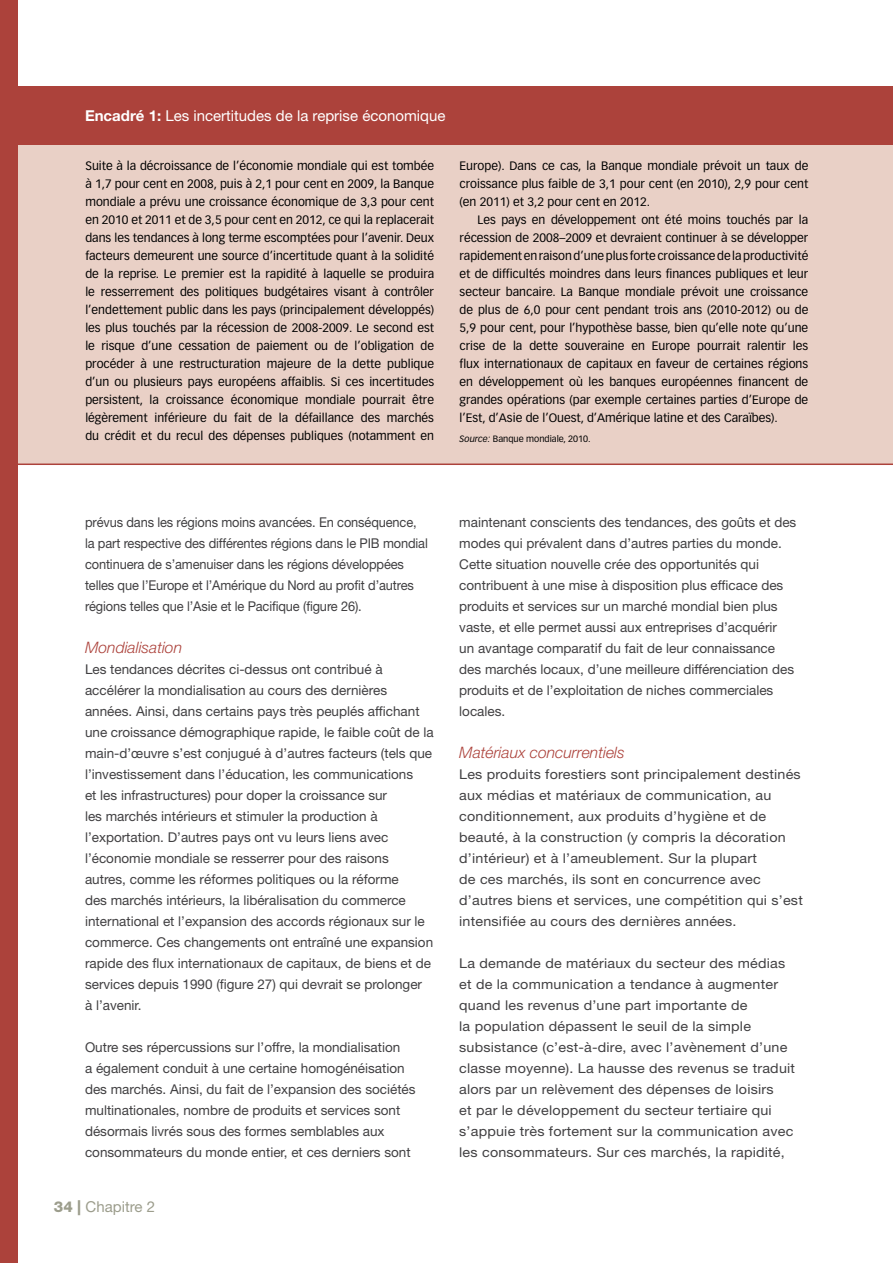
<style>
.page{position:relative;width:893px;height:1263px;background:#fff}
.page>*{position:absolute;margin:0;border:0;box-sizing:border-box;transform-origin:0 0}
.t1{font:italic 300 15.75px "Helvetica Neue";color:#ac423b}
.t2{font:15px "Helvetica Neue";color:#fff}
.t3{font:15px "Helvetica Neue";color:#9c9d8c}
.t4{font:13.5px/21px "Helvetica Neue";color:#414042}
.t5{font:13.5px/21px "Helvetica Neue";color:#414042;scale:1.06 1}
.t6{font:13.5px/21px "Helvetica Neue";color:#414042;scale:.95 1}
.t7{font:12px/18px "Vectora LH";color:#000;text-align:justify}
.t8{font:9px "Vectora LH";color:#000}
.s1{font-weight:700}
.s2{font-style:italic}
.s3{font-weight:800}
</style>
<div class="page">
<div style="left:0;top:135px;width:893px;height:330px;background:#e9d0c6"></div>
<div style="left:0;top:86px;width:893px;height:59px;background:#ac423b"></div>
<div style="left:0;top:0;width:17px;height:1263px;background:#ac423b"></div>
<hr style="left:0;top:463px;width:893px;height:2px;background:#ac423b">
<p class="t2" style="left:85px;top:106px;width:362px"><span class="s1">Encadré 1:</span> Les incertitudes de la reprise économique</p>
<p class="t7" style="left:85px;top:157px;width:350px">Suite à la décroissance de l’économie mondiale qui est tombée à 1,7 pour cent en 2008, puis à 2,1 pour cent en 2009, la Banque mondiale a prévu une croissance économique de 3,3 pour cent en 2010 et 2011 et de 3,5 pour cent en 2012, ce qui la replacerait dans les tendances à long terme escomptées pour l’avenir. Deux facteurs demeurent une source d’incertitude quant à la solidité de la reprise. Le premier est la rapidité à laquelle se produira le resserrement des politiques budgétaires visant à contrôler l’endettement public dans les pays (principalement développés) les plus touchés par la récession de 2008-2009. Le second est le risque d’une cessation de paiement ou de l’obligation de procéder à une restructuration majeure de la dette publique d’un ou plusieurs pays européens affaiblis. Si ces incertitudes persistent, la croissance économique mondiale pourrait être légèrement inférieure du fait de la défaillance des marchés du crédit et du recul des dépenses publiques (notamment en</p>
<p class="t7" style="left:460px;top:157px;width:350px">Europe). Dans ce cas, la Banque mondiale prévoit un taux de croissance plus faible de 3,1 pour cent (en 2010), 2,9 pour cent (en 2011) et 3,2 pour cent en 2012.</p>
<p class="t7" style="left:460px;top:211px;width:350px;text-indent:18px">Les pays en développement ont été moins touchés par la récession de 2008–2009 et devraient continuer à se développer rapidement en raison d’une plus forte croissance de la productivité et de difficultés moindres dans leurs finances publiques et leur secteur bancaire. La Banque mondiale prévoit une croissance de plus de 6,0 pour cent pendant trois ans (2010-2012) ou de 5,9 pour cent, pour l’hypothèse basse, bien qu’elle note qu’une crise de la dette souveraine en Europe pourrait ralentir les flux internationaux de capitaux en faveur de certaines régions en développement où les banques européennes financent de grandes opérations (par exemple certaines parties d’Europe de l’Est, d’Asie de l’Ouest, d’Amérique latine et des Caraïbes).</p>
<p class="t8" style="left:460px;top:433px;width:133px"><span class="s2">Source:</span> Banque mondiale, 2010.</p>
<p class="t6" style="left:85px;top:511px;width:362px">prévus dans les régions moins avancées. En conséquence, la part respective des différentes régions dans le PIB mondial continuera de s’amenuiser dans les régions développées telles que l’Europe et l’Amérique du Nord au profit d’autres régions telles que l’Asie et le Pacifique (figure 26).</p>
<h1 class="t1" style="left:85px;top:637px;width:99px">Mondialisation</h1>
<p class="t4" style="left:85px;top:658px;width:350px">Les tendances décrites ci-dessus ont contribué à accélérer la mondialisation au cours des dernières années. Ainsi, dans certains pays très peuplés affichant une croissance démographique rapide, le faible coût de la main-d’œuvre s’est conjugué à d’autres facteurs (tels que l’investissement dans l’éducation, les communications<br>et les infrastructures) pour doper la croissance sur<br>les marchés intérieurs et stimuler la production à l’exportation. D’autres pays ont vu leurs liens avec l’économie mondiale se resserrer pour des raisons<br>autres, comme les réformes politiques ou la réforme<br>des marchés intérieurs, la libéralisation du commerce international et l’expansion des accords régionaux sur le commerce. Ces changements ont entraîné une expansion rapide des flux internationaux de capitaux, de biens et de services depuis 1990 (figure 27) qui devrait se prolonger<br>à l’avenir.</p>
<p class="t4" style="left:85px;top:1036px;width:332px">Outre ses répercussions sur l’offre, la mondialisation<br>a également conduit à une certaine homogénéisation des marchés. Ainsi, du fait de l’expansion des sociétés multinationales, nombre de produits et services sont désormais livrés sous des formes semblables aux consommateurs du monde entier, et ces derniers sont</p>
<p class="t3" style="left:54px;top:1198px;width:103px"><span class="s3">34 |</span> Chapitre 2</p>
<p class="t4" style="left:459px;top:511px;width:339px">maintenant conscients des tendances, des goûts et des modes qui prévalent dans d’autres parties du monde.<br>Cette situation nouvelle crée des opportunités qui contribuent à une mise à disposition plus efficace des produits et services sur un marché mondial bien plus vaste, et elle permet aussi aux entreprises d’acquérir<br>un avantage comparatif du fait de leur connaissance des marchés locaux, d’une meilleure différenciation des produits et de l’exploitation de niches commerciales locales.</p>
<h1 class="t1" style="left:459px;top:742px;width:167px">Matériaux concurrentiels</h1>
<p class="t5" style="left:459px;top:763px;width:326px">Les produits forestiers sont principalement destinés aux médias et matériaux de communication, au conditionnement, aux produits d’hygiène et de beauté, à la construction (y compris la décoration d’intérieur) et à l’ameublement. Sur la plupart<br>de ces marchés, ils sont en concurrence avec d’autres biens et services, une compétition qui s’est intensifiée au cours des dernières années.</p>
<p class="t5" style="left:459px;top:952px;width:318px">La demande de matériaux du secteur des médias et de la communication a tendance à augmenter quand les revenus d’une part importante de<br>la population dépassent le seuil de la simple subsistance (c’est-à-dire, avec l’avènement d’une classe moyenne). La hausse des revenus se traduit alors par un relèvement des dépenses de loisirs<br>et par le développement du secteur tertiaire qui s’appuie très fortement sur la communication avec les consommateurs. Sur ces marchés, la rapidité,</p>
</div>
